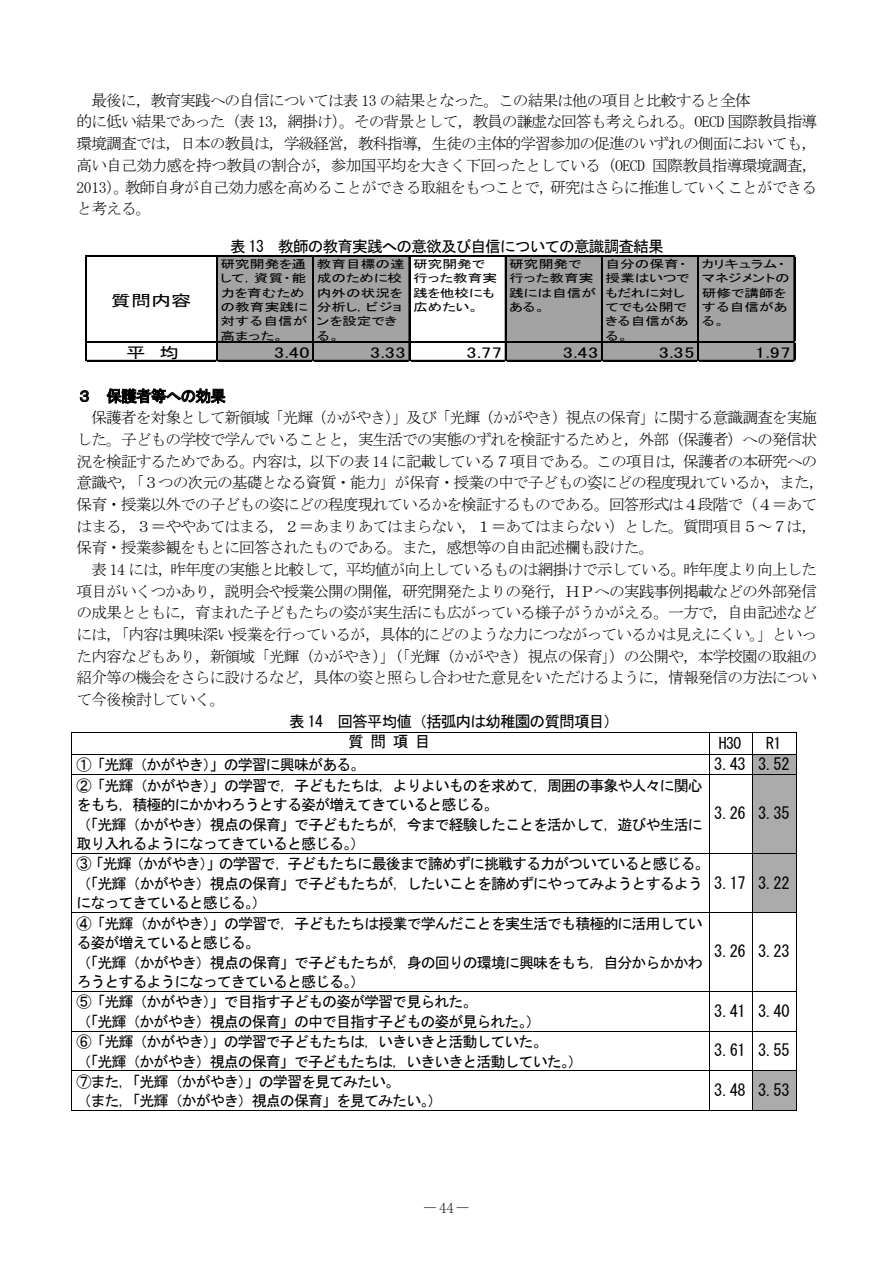
<style>
.page{position:relative;width:893px;height:1263px;background:#fff}
.page>*{position:absolute;margin:0;border:0;box-sizing:border-box;transform-origin:0 0}
.t1{font:16.5px "MS Gothic";letter-spacing:-.03em;color:#000}
.t2{font:15.75px/21.6px "MS Mincho";letter-spacing:-.065em;color:#000}
.t3{font:15.75px/20.4px "MS Gothic";letter-spacing:-.055em;color:#000}
.t4{font:15.45px "MS P Gothic";letter-spacing:.035em;color:#000;scale:1.3 1}
.t5{font:15px/19.5px "MS Gothic";letter-spacing:-.065em;color:#000}
.t6{font:14.85px "MS Mincho";color:#231f20;scale:.8 1}
.t7{font:11.25px/14.4px "MS P Gothic";color:#000;scale:1.3 1}
</style>
<div class="page">
<svg style="left:80px;top:390px;width:9px;height:12px"></svg>
<svg style="left:107px;top:388px;width:119px;height:16px"></svg>
<hr style="left:71px;top:732px;width:638px;height:1px;background:#000">
<hr style="left:709px;top:732px;width:43px;height:1px;background:#000">
<hr style="left:753px;top:732px;width:43px;height:1px;background:#000">
<div style="left:753px;top:755px;width:43px;height:19px;background:#ababab"></div>
<hr style="left:71px;top:754px;width:638px;height:1px;background:#000">
<hr style="left:709px;top:754px;width:43px;height:1px;background:#000">
<hr style="left:753px;top:754px;width:43px;height:1px;background:#000">
<div style="left:753px;top:775px;width:43px;height:78px;background:#ababab"></div>
<svg style="left:71px;top:733px;width:1px;height:41px"></svg>
<hr style="left:71px;top:774px;width:638px;height:1px;background:#000">
<svg style="left:709px;top:733px;width:1px;height:41px"></svg>
<hr style="left:709px;top:774px;width:43px;height:1px;background:#000">
<svg style="left:752px;top:732px;width:1px;height:43px"></svg>
<hr style="left:753px;top:774px;width:43px;height:1px;background:#000">
<svg style="left:796px;top:732px;width:1px;height:43px"></svg>
<hr style="left:71px;top:775px;width:1px;height:78px;background:#000">
<hr style="left:709px;top:775px;width:1px;height:78px;background:#000">
<hr style="left:752px;top:775px;width:1px;height:78px;background:#000">
<hr style="left:796px;top:775px;width:1px;height:78px;background:#000">
<div style="left:753px;top:854px;width:43px;height:58px;background:#ababab"></div>
<hr style="left:71px;top:853px;width:638px;height:1px;background:#000">
<hr style="left:709px;top:853px;width:43px;height:1px;background:#000">
<hr style="left:753px;top:853px;width:43px;height:1px;background:#000">
<hr style="left:71px;top:854px;width:1px;height:58px;background:#000">
<hr style="left:709px;top:854px;width:1px;height:58px;background:#000">
<hr style="left:752px;top:854px;width:1px;height:58px;background:#000">
<hr style="left:796px;top:854px;width:1px;height:58px;background:#000">
<hr style="left:71px;top:912px;width:638px;height:1px;background:#000">
<hr style="left:709px;top:912px;width:43px;height:1px;background:#000">
<hr style="left:753px;top:912px;width:43px;height:1px;background:#000">
<hr style="left:71px;top:913px;width:1px;height:78px;background:#000">
<hr style="left:709px;top:913px;width:1px;height:78px;background:#000">
<hr style="left:752px;top:913px;width:1px;height:78px;background:#000">
<hr style="left:796px;top:913px;width:1px;height:78px;background:#000">
<hr style="left:71px;top:991px;width:638px;height:1px;background:#000">
<hr style="left:709px;top:991px;width:43px;height:1px;background:#000">
<hr style="left:753px;top:991px;width:43px;height:1px;background:#000">
<hr style="left:71px;top:992px;width:1px;height:39px;background:#000">
<hr style="left:709px;top:992px;width:1px;height:39px;background:#000">
<hr style="left:752px;top:992px;width:1px;height:39px;background:#000">
<hr style="left:796px;top:992px;width:1px;height:39px;background:#000">
<hr style="left:71px;top:1031px;width:638px;height:1px;background:#000">
<hr style="left:709px;top:1031px;width:43px;height:1px;background:#000">
<hr style="left:753px;top:1031px;width:43px;height:1px;background:#000">
<hr style="left:71px;top:1031px;width:1px;height:39px;background:#000">
<hr style="left:709px;top:1031px;width:1px;height:39px;background:#000">
<hr style="left:752px;top:1031px;width:1px;height:39px;background:#000">
<hr style="left:796px;top:1031px;width:1px;height:39px;background:#000">
<div style="left:753px;top:1071px;width:43px;height:39px;background:#ababab"></div>
<hr style="left:71px;top:1070px;width:638px;height:1px;background:#000">
<hr style="left:709px;top:1070px;width:43px;height:1px;background:#000">
<hr style="left:753px;top:1070px;width:43px;height:1px;background:#000">
<hr style="left:71px;top:1071px;width:1px;height:39px;background:#000">
<hr style="left:71px;top:1110px;width:638px;height:1px;background:#000">
<hr style="left:709px;top:1071px;width:1px;height:39px;background:#000">
<hr style="left:709px;top:1110px;width:43px;height:1px;background:#000">
<hr style="left:752px;top:1071px;width:1px;height:39px;background:#000">
<hr style="left:753px;top:1110px;width:43px;height:1px;background:#000">
<hr style="left:796px;top:1071px;width:1px;height:39px;background:#000">
<div style="left:217px;top:256px;width:193px;height:105px;background:#a3a3a3"></div>
<div style="left:505px;top:256px;width:290px;height:105px;background:#a3a3a3"></div>
<hr style="left:87px;top:255px;width:708px;height:1px;background:#000">
<hr style="left:87px;top:341px;width:708px;height:1px;background:#000">
<hr style="left:87px;top:342px;width:708px;height:1px;background:#000">
<hr style="left:85px;top:255px;width:1px;height:106px;background:#000">
<hr style="left:86px;top:255px;width:1px;height:106px;background:#000">
<hr style="left:216px;top:256px;width:1px;height:105px;background:#000">
<hr style="left:217px;top:256px;width:1px;height:105px;background:#000">
<hr style="left:313px;top:256px;width:1px;height:105px;background:#000">
<hr style="left:409px;top:256px;width:1px;height:105px;background:#000">
<hr style="left:505px;top:256px;width:2px;height:105px;background:#000">
<hr style="left:601px;top:256px;width:2px;height:105px;background:#000">
<hr style="left:697px;top:256px;width:1px;height:105px;background:#000">
<hr style="left:698px;top:256px;width:1px;height:105px;background:#000">
<hr style="left:87px;top:360px;width:708px;height:1px;background:#000">
<hr style="left:794px;top:256px;width:1px;height:105px;background:#000">
<p class="t2" style="left:77px;top:89px;width:742px;text-indent:15px">最後に，教育実践への自信については表 13 の結果となった。この結果は他の項目と比較すると全体<br>的に低い結果であった（表 13，網掛け）。その背景として，教員の謙虚な回答も考えられる。OECD 国際教員指導環境調査では，日本の教員は，学級経営，教科指導，生徒の主体的学習参加の促進のいずれの側面においても，高い自己効力感を持つ教員の割合が，参加国平均を大きく下回ったとしている（OECD 国際教員指導環境調査，2013）。教師自身が自己効力感を高めることができる取組をもつことで，研究はさらに推進していくことができると考える。</p>
<p class="t3" style="left:230px;top:236px;width:435px">表 13 教師の教育実践への意欲及び自信についての意識調査結果</p>
<p class="t4" style="left:111px;top:292px;width:63px">質問内容</p>
<p class="t7" style="left:221px;top:256px;width:69px">研究開発を通して，資質・能力を育むための教育実践に対する自信が高まった。</p>
<p class="t7" style="left:317px;top:256px;width:69px">教育目標の達成のために校内外の状況を分析し，ビジョンを設定できる。</p>
<p class="t7" style="left:413px;top:256px;width:66px">研究開発で行った教育実践を他校にも広めたい。</p>
<p class="t7" style="left:509px;top:256px;width:68px">研究開発で行った教育実践には自信がある。</p>
<p class="t7" style="left:605px;top:256px;width:66px">自分の保育・授業はいつでもだれに対してでも公開できる自信がある。</p>
<p class="t7" style="left:702px;top:256px;width:69px">カリキュラム・マネジメントの研修で講師をする自信がある。</p>
<p class="t4" style="left:126px;top:345px;width:43px">平　均</p>
<p class="t4" style="left:274px;top:345px;width:29px">3.40</p>
<p class="t4" style="left:370px;top:345px;width:29px">3.33</p>
<p class="t4" style="left:466px;top:345px;width:29px">3.77</p>
<p class="t4" style="left:563px;top:345px;width:29px">3.43</p>
<p class="t4" style="left:659px;top:345px;width:29px">3.35</p>
<p class="t4" style="left:755px;top:345px;width:29px">1.97</p>
<p class="t3" style="left:77px;top:386px;width:151px">３ 保護者等への効果</p>
<p class="t2" style="left:77px;top:407px;width:750px;text-indent:15px">保護者を対象として新領域「光輝（かがやき）」及び「光輝（かがやき）視点の保育」に関する意識調査を実施した。子どもの学校で学んでいることと，実生活での実態のずれを検証するためと，外部（保護者）への発信状況を検証するためである。内容は，以下の表 14 に記載している７項目である。この項目は，保護者の本研究への意識や，「３つの次元の基礎となる資質・能力」が保育・授業の中で子どもの姿にどの程度現れているか，また，保育・授業以外での子どもの姿にどの程度現れているかを検証するものである。回答形式は４段階で（４＝あてはまる，３＝ややあてはまる，２＝あまりあてはまらない，１＝あてはまらない）とした。質問項目５～７は，保育・授業参観をもとに回答されたものである。また，感想等の自由記述欄も設けた。</p>
<p class="t2" style="left:77px;top:558px;width:742px;text-align:justify;text-indent:15px">表 14 には，昨年度の実態と比較して，平均値が向上しているものは網掛けで示している。昨年度より向上した項目がいくつかあり，説明会や授業公開の開催，研究開発たよりの発行，ＨＰへの実践事例掲載などの外部発信の成果とともに，育まれた子どもたちの姿が実生活にも広がっている様子がうかがえる。一方で，自由記述などには，「内容は興味深い授業を行っているが，具体的にどのような力につながっているかは見えにくい。」といった内容などもあり，新領域「光輝（かがやき）」（「光輝（かがやき）視点の保育」）の公開や，本学校園の取組の紹介等の機会をさらに設けるなど，具体の姿と照らし合わせた意見をいただけるように，情報発信の方法について今後検討していく。</p>
<p class="t3" style="left:348px;top:711px;width:273px;text-indent:-59px">表 14 回答平均値（括弧内は幼稚園の質問項目）質問項目</p>
<p class="t3" style="left:719px;top:733px;width:24px">H30</p>
<p class="t3" style="left:766px;top:733px;width:17px">R1</p>
<p class="t5" style="left:76px;top:755px;width:290px">①「光輝（かがやき）」の学習に興味がある。</p>
<p class="t1" style="left:714px;top:756px;width:77px">3.43 3.52</p>
<p class="t5" style="left:76px;top:775px;width:628px">②「光輝（かがやき）」の学習で，子どもたちは，よりよいものを求めて，周囲の事象や人々に関心をもち，積極的にかかわろうとする姿が増えてきていると感じる。<br>（「光輝（かがやき）視点の保育」で子どもたちが，今まで経験したことを活かして，遊びや生活に取り入れるようになってきていると感じる。）</p>
<p class="t1" style="left:714px;top:805px;width:77px">3.26 3.35</p>
<p class="t5" style="left:76px;top:854px;width:635px">③「光輝（かがやき）」の学習で，子どもたちに最後まで諦めずに挑戦する力がついていると感じる。（「光輝（かがやき）視点の保育」で子どもたちが，したいことを諦めずにやってみようとするようになってきていると感じる。）</p>
<p class="t5" style="left:76px;top:913px;width:628px">④「光輝（かがやき）」の学習で，子どもたちは授業で学んだことを実生活でも積極的に活用している姿が増えていると感じる。<br>（「光輝（かがやき）視点の保育」で子どもたちが，身の回りの環境に興味をもち，自分からかかわろうとするようになってきていると感じる。）</p>
<p class="t1" style="left:714px;top:874px;width:77px">3.17 3.22</p>
<p class="t1" style="left:714px;top:943px;width:77px">3.26 3.23</p>
<p class="t5" style="left:76px;top:992px;width:466px">⑤「光輝（かがやき）」で目指す子どもの姿が学習で見られた。<br>（「光輝（かがやき）視点の保育」の中で目指す子どもの姿が見られた。）</p>
<p class="t1" style="left:714px;top:1002px;width:77px">3.41 3.40</p>
<p class="t5" style="left:76px;top:1032px;width:508px">⑥「光輝（かがやき）」の学習で子どもたちは，いきいきと活動していた。<br>（「光輝（かがやき）視点の保育」で子どもたちは，いきいきと活動していた。）</p>
<p class="t1" style="left:714px;top:1042px;width:77px">3.61 3.55</p>
<p class="t5" style="left:76px;top:1072px;width:367px">⑦また，「光輝（かがやき）」の学習を見てみたい。<br>（また，「光輝（かがやき）視点の保育」を見てみたい。）</p>
<p class="t1" style="left:714px;top:1082px;width:77px">3.48 3.53</p>
<p class="t6" style="left:424px;top:1200px;width:57px">―44―</p>
</div>
